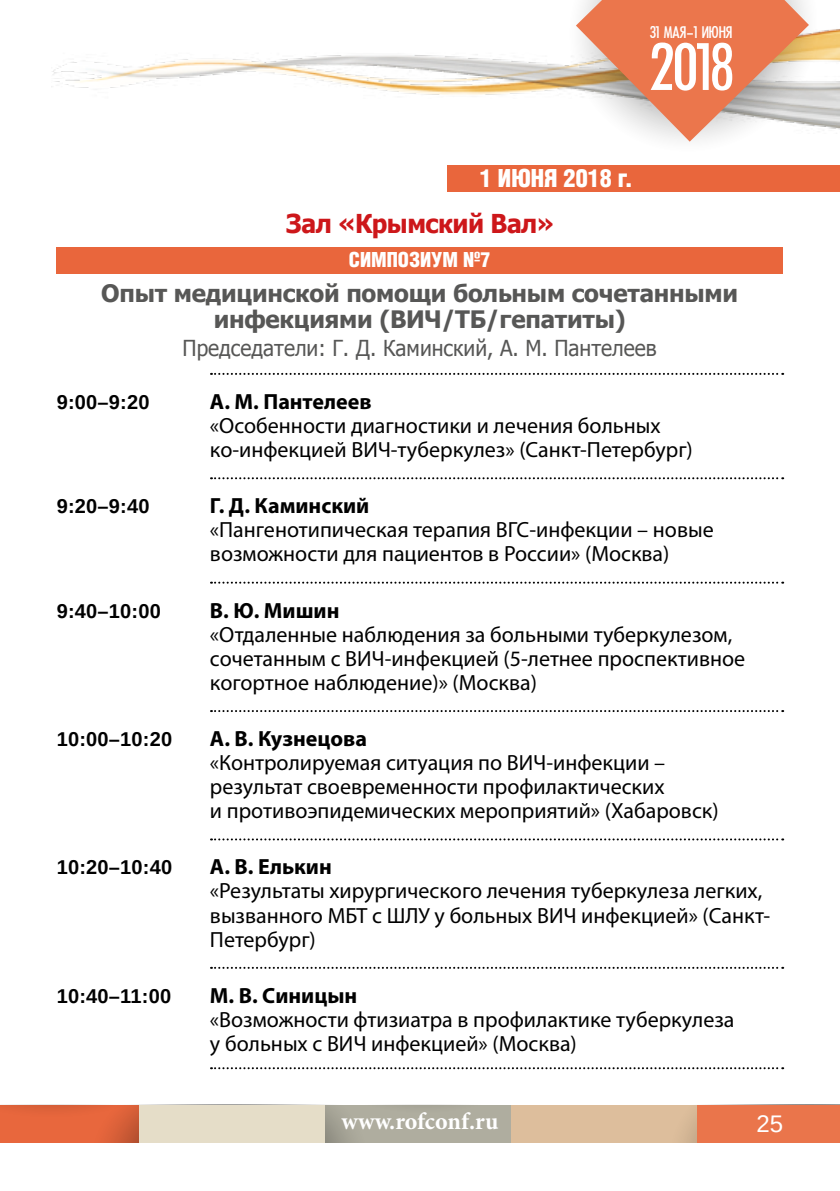
<style>
.page{position:relative;width:840px;height:1191px;background:#fff}
.page>*{position:absolute;margin:0;border:0;box-sizing:border-box;transform-origin:0 0}
.t1{font:71.2px "Futura Condensed Plain";color:#fff}
.t2{font:700 26px "Tahoma";letter-spacing:-.02em;color:#cd171a;scale:.95 1}
.t3{font:700 24px/26px "Tahoma";letter-spacing:-.01em;color:#575756;text-align:center}
.t4{font:700 24px "Minion Pro";color:#fff}
.t5{font:300 condensed 24px "AG Letterica";color:#fff}
.t6{font:24px "Liberation Sans";color:#fff}
.t7{font:22px/24px "Myriad Pro";color:#000}
.t8{font:700 22px "Myriad Pro";color:#000}
.t9{font:22px "Tahoma";color:#575756;scale:.95 1}
.t10{font:700 20px "Liberation Sans";letter-spacing:.01em;color:#000}
.t11{font:300 condensed 20px "AG Letterica";color:#fff}
.t12{font:18px "Futura Condensed Plain";color:#fff}
</style>
<div class="page">
<div style="left:510px;top:1104px;width:186px;height:38px;background:#ddbe9c"></div>
<svg style="left:0;top:1104px;width:552px;height:38px;background:#d1ac94"></svg>
<svg style="left:647px;top:1104px;width:49px;height:38px"></svg>
<div style="left:696px;top:1104px;width:143px;height:38px;background:#ea754b"></div>
<img style="left:52px;top:29px;width:787px;height:100px">
<svg style="left:543px;top:24px;width:277px;height:142px"></svg>
<svg style="left:575px;top:0;width:233px;height:142px"></svg>
<div style="left:447px;top:166px;width:392px;height:26px;background:#e9663c"></div>
<div style="left:56px;top:247px;width:726px;height:26px;background:#e9663c"></div>
<svg style="left:211px;top:373px;width:571px;height:2px"></svg>
<svg style="left:211px;top:477px;width:571px;height:2px"></svg>
<svg style="left:211px;top:581px;width:571px;height:2px"></svg>
<svg style="left:211px;top:710px;width:571px;height:2px"></svg>
<svg style="left:211px;top:838px;width:571px;height:2px"></svg>
<svg style="left:211px;top:966px;width:571px;height:2px"></svg>
<svg style="left:211px;top:1067px;width:571px;height:2px"></svg>
<p class="t12" style="left:649px;top:22px;width:84px">31 МАЯ–1 ИЮНЯ</p>
<h1 class="t1" style="left:649px;top:26px;width:85px">2018</h1>
<p class="t5" style="left:479px;top:163px;width:154px">1 ИЮНЯ 2018 г.</p>
<p class="t2" style="left:286px;top:205px;width:283px">Зал «Крымский Вал»</p>
<p class="t11" style="left:349px;top:247px;width:143px">СИМПОЗИУМ №7</p>
<p class="t3" style="left:101px;top:278px;width:638px">Опыт медицинской помощи больным сочетанными инфекциями (ВИЧ/ТБ/гепатиты)</p>
<p class="t9" style="left:182px;top:333px;width:500px">Председатели: Г. Д. Каминский, А. М. Пантелеев</p>
<p class="t10" style="left:57px;top:388px;width:94px">9:00–9:20</p>
<p class="t8" style="left:210px;top:387px;width:163px">А. М. Пантелеев</p>
<p class="t7" style="left:210px;top:413px;width:484px">«Особенности диагностики и лечения больных ко-инфекцией ВИЧ-туберкулез» (Санкт-Петербург)</p>
<p class="t10" style="left:57px;top:492px;width:94px">9:20–9:40</p>
<p class="t8" style="left:210px;top:491px;width:161px">Г. Д. Каминский</p>
<p class="t7" style="left:210px;top:517px;width:505px">«Пангенотипическая терапия ВГС-инфекции – новые возможности для пациентов в России» (Москва)</p>
<p class="t10" style="left:57px;top:597px;width:106px">9:40–10:00</p>
<p class="t8" style="left:210px;top:596px;width:131px">В. Ю. Мишин</p>
<p class="t7" style="left:210px;top:622px;width:536px">«Отдаленные наблюдения за больными туберкулезом, сочетанным с ВИЧ-инфекцией (5-летнее проспективное когортное наблюдение)» (Москва)</p>
<p class="t10" style="left:57px;top:725px;width:117px">10:00–10:20</p>
<p class="t8" style="left:210px;top:724px;width:158px">А. В. Кузнецова</p>
<p class="t7" style="left:210px;top:750px;width:510px">«Контролируемая ситуация по ВИЧ-инфекции – результат своевременности профилактических<br>и противоэпидемических мероприятий» (Хабаровск)</p>
<p class="t10" style="left:57px;top:853px;width:117px">10:20–10:40</p>
<p class="t8" style="left:210px;top:852px;width:123px">А. В. Елькин</p>
<p class="t7" style="left:210px;top:878px;width:561px">«Результаты хирургического лечения туберкулеза легких, вызванного МБТ с ШЛУ у больных ВИЧ инфекцией» (Санкт-<br>Петербург)</p>
<p class="t10" style="left:57px;top:982px;width:116px">10:40–11:00</p>
<p class="t8" style="left:210px;top:981px;width:149px">М. В. Синицын</p>
<p class="t7" style="left:210px;top:1007px;width:526px">«Возможности фтизиатра в профилактике туберкулеза у больных с ВИЧ инфекцией» (Москва)</p>
<p class="t4" style="left:341px;top:1104px;width:158px">www.rofconf.ru</p>
<p class="t6" style="left:756px;top:1109px;width:28px">25</p>
</div>
